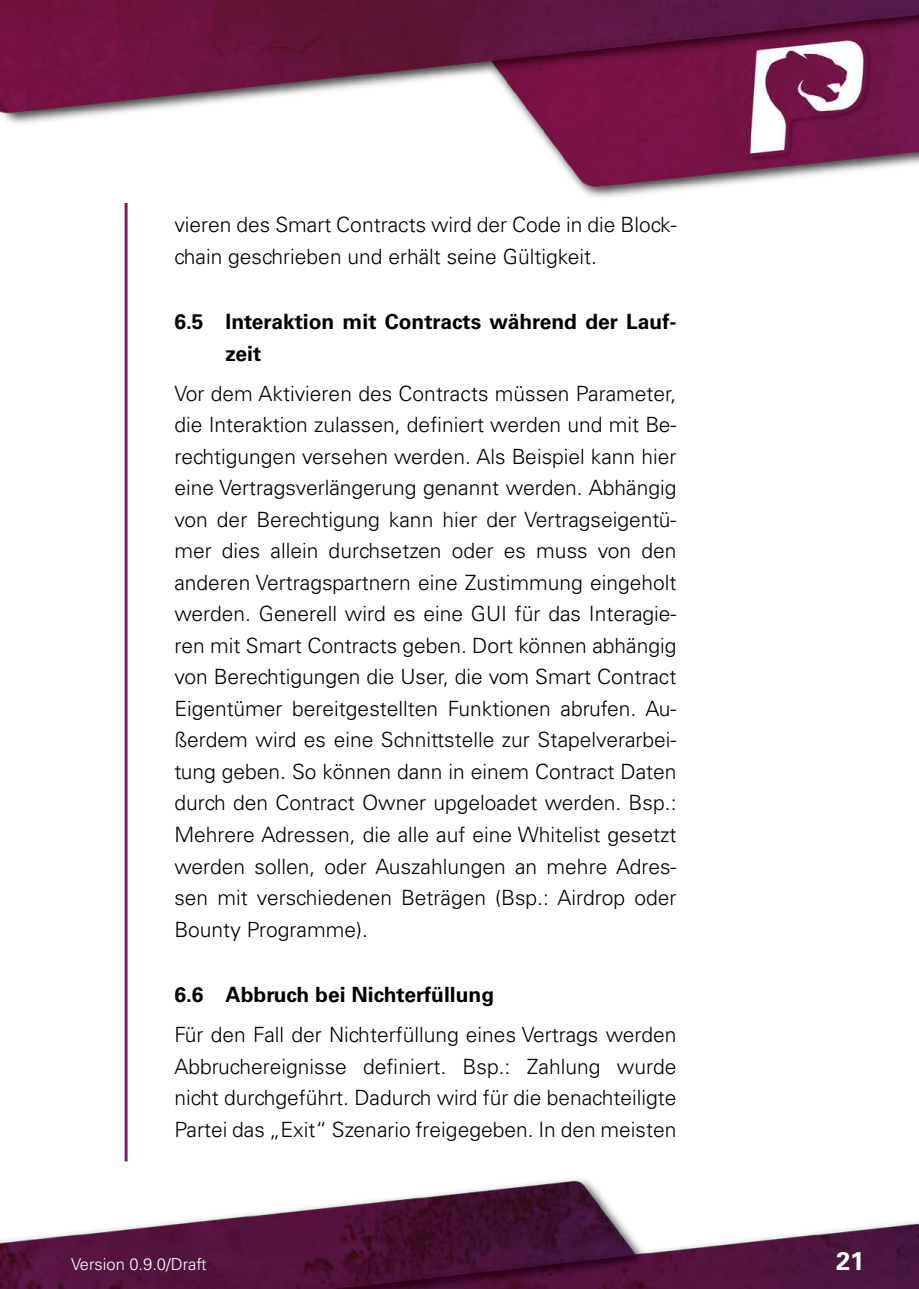
<style>
.page{position:relative;width:919px;height:1289px;background:#fff}
.page>*{position:absolute;margin:0;border:0;box-sizing:border-box;transform-origin:0 0}
.t1{font:700 25.5px "Univers LT Std";color:#fff}
.t2{font:300 21px/31.5px "Univers LT Std";color:#000;text-align:justify}
.t3{font:700 21px/31.5px "Univers LT Std";color:#000}
.t4{font:300 16.5px "Univers LT Std";color:#fff}
</style>
<div class="page">
<img style="left:0;top:0;width:918px;height:1288px">
<p class="t2" style="left:174px;top:209px;width:503px">vieren des Smart Contracts wird der Code in die Block&shy;chain geschrieben und erhält seine Gültigkeit.</p>
<p class="t3" style="left:225px;top:306px;width:452px;text-indent:-51px">6.5 Interaktion mit Contracts während der Lauf&shy;zeit</p>
<p class="t2" style="left:174px;top:377px;width:503px">Vor dem Aktivieren des Contracts müssen Parameter, die Interaktion zulassen, definiert werden und mit Be&shy;rechtigungen versehen werden. Als Beispiel kann hier eine Vertragsverlängerung genannt werden. Abhängig von der Berechtigung kann hier der Vertragseigentü&shy;mer dies allein durchsetzen oder es muss von den anderen Vertragspartnern eine Zustimmung eingeholt werden. Generell wird es eine GUI für das Interagie&shy;ren mit Smart Contracts geben. Dort können abhängig von Berechtigungen die User, die vom Smart Contract Eigentümer bereitgestellten Funktionen abrufen. Au&shy;ßerdem wird es eine Schnittstelle zur Stapelverarbei&shy;tung geben. So können dann in einem Contract Daten durch den Contract Owner upgeloadet werden. Bsp.:<br>Mehrere Adressen, die alle auf eine Whitelist gesetzt werden sollen, oder Auszahlungen an mehre Adres&shy;sen mit verschiedenen Beträgen (Bsp.: Airdrop oder Bounty Programme).</p>
<p class="t3" style="left:174px;top:979px;width:321px">6.6 Abbruch bei Nichterfüllung</p>
<p class="t2" style="left:174px;top:1018px;width:503px">Für den Fall der Nichterfüllung eines Vertrags werden Abbruchereignisse definiert. Bsp.: Zahlung wurde nicht durchgeführt. Dadurch wird für die benachteiligte Partei das „Exit“ Szenario freigegeben. In den meisten</p>
<p class="t4" style="left:71px;top:1253px;width:137px">Version 0.9.0/Draft</p>
<p class="t1" style="left:836px;top:1245px;width:30px">21</p>
</div>
